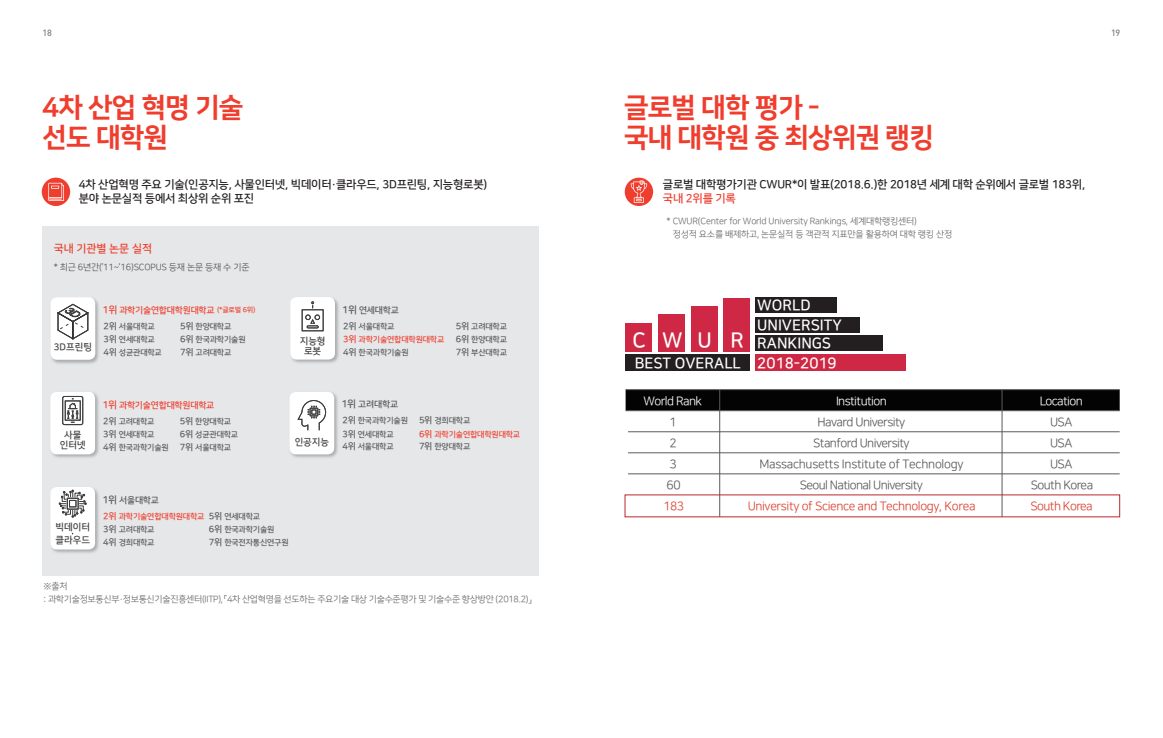
<style>
.page{position:relative;width:1163px;height:738px;background:#fff}
.page>*{position:absolute;margin:0;border:0;box-sizing:border-box;transform-origin:0 0}
.t1{font:27px/30px "Nanum Square EB";letter-spacing:-.03em;color:#ef3e2e}
.t2{font:20.9px "Nanum Square B";color:#fff}
.t3{font:15px "Nanum Square B";color:#fff}
.t4{font:12.1px "Nanum Square R";letter-spacing:-.045em;color:#595a5c}
.t5{font:12.1px "Nanum Square R";letter-spacing:-.03em;color:#dc4232}
.t6{font:12.1px "Nanum Square R";letter-spacing:-.02em;color:#595a5c}
.t7{font:12.1px "Nanum Square R";letter-spacing:-.045em;color:#fff}
.t8{font:11.5px "Nanum Square R";letter-spacing:-.045em;color:#fff}
.t9{font:11.4px/14.2px "Nanum Square B";letter-spacing:-.02em;color:#231f20}
.t10{font:11.4px "Nanum Square B";letter-spacing:-.02em;color:#ef3e2e}
.t11{font:11px "Nanum Square B";color:#ef3e2e}
.t12{font:9.5px/10px "Nanum Square B";color:#3e3e3f;text-align:center}
.t13{font:9px/13px "Nanum Square R";letter-spacing:-.02em;color:#6c6d70}
.t14{font:9px "Nanum Square R";letter-spacing:-.02em;color:#57585a}
.t15{font:500 9px "DIN";color:#808285}
.t16{font:8.9px "Nanum Square B";letter-spacing:-.02em;color:#ef3e2e}
.t17{font:8.9px "Nanum Square B";letter-spacing:-.02em;color:#57585a}
.t18{font:8px/13px "Nanum Square B";letter-spacing:-.02em;color:#57585a}
.t19{font:8px/13px "Nanum Square B";letter-spacing:-.02em;color:#ef3e2e}
.s1{font-size:9.8px}
.s2{font-size:7px}
.s3{font-size:8.9px}
.s4{font-size:8.9px;color:#ef3e2e}
.s5{color:#ef3e2e}
.s6{font-size:8.9px;color:#57585a}
.s7{color:#57585a}
</style>
<div class="page">
<div style="left:42px;top:226px;width:497px;height:349px;background:#e6e7e9"></div>
<div style="left:42px;top:177px;width:28px;height:29px;background:#ef3e2e;border-radius:50%"></div>
<svg style="left:48px;top:183px;width:16px;height:18px"></svg>
<img style="left:291px;top:397px;width:47px;height:61px">
<div style="left:289px;top:391px;width:45px;height:63px;background:#fff;border-radius:6px"></div>
<svg style="left:297px;top:400px;width:29px;height:30px"></svg>
<img style="left:94px;top:398px;width:5px;height:54px">
<div style="left:50px;top:391px;width:45px;height:63px;background:#fff;border-radius:6px"></div>
<div style="left:62px;top:396px;width:21px;height:28px;border:1px solid #3e3e3f;border-radius:2px"></div>
<div style="left:65px;top:400px;width:15px;height:20px;border:1px solid #3e3e3f"></div>
<svg style="left:67px;top:398px;width:11px;height:24px"></svg>
<img style="left:289px;top:298px;width:50px;height:99px">
<div style="left:290px;top:297px;width:45px;height:62px;background:#fff;border-radius:6px"></div>
<div style="left:302px;top:309px;width:21px;height:22px;border:1px solid #3e3e3f"></div>
<svg style="left:311px;top:301px;width:3px;height:7px"></svg>
<svg style="left:305px;top:314px;width:15px;height:14px"></svg>
<img style="left:50px;top:299px;width:49px;height:99px">
<div style="left:51px;top:297px;width:44px;height:62px;background:#fff;border-radius:6px"></div>
<svg style="left:57px;top:303px;width:32px;height:36px"></svg>
<img style="left:42px;top:452px;width:91px;height:124px">
<div style="left:50px;top:486px;width:45px;height:63px;background:#fff;border-radius:6px"></div>
<svg style="left:59px;top:489px;width:27px;height:28px"></svg>
<svg style="left:625px;top:389px;width:494px;height:21px;background:#090909"></svg>
<hr style="left:625px;top:410px;width:94px;height:1px;background:#595a5c">
<hr style="left:719px;top:410px;width:282px;height:1px;background:#595a5c">
<hr style="left:719px;top:410px;width:1px;height:106px;background:#595a5c">
<hr style="left:1001px;top:410px;width:1px;height:106px;background:#595a5c">
<hr style="left:1001px;top:410px;width:118px;height:1px;background:#595a5c">
<hr style="left:628px;top:431px;width:491px;height:1px;background:#595a5c">
<hr style="left:628px;top:452px;width:491px;height:1px;background:#595a5c">
<hr style="left:628px;top:473px;width:491px;height:1px;background:#595a5c">
<div style="left:625px;top:354px;width:125px;height:16px;background:#231f20"></div>
<div style="left:755px;top:354px;width:150px;height:16px;background:#ce2844"></div>
<div style="left:723px;top:297px;width:27px;height:54px;background:#ce2844"></div>
<div style="left:690px;top:306px;width:27px;height:45px;background:#ce2844"></div>
<div style="left:658px;top:314px;width:27px;height:37px;background:#ce2844"></div>
<div style="left:625px;top:322px;width:27px;height:29px;background:#ce2844"></div>
<div style="left:755px;top:316px;width:104px;height:16px;background:#231f20"></div>
<div style="left:755px;top:297px;width:81px;height:15px;background:#231f20"></div>
<div style="left:755px;top:335px;width:127px;height:16px;background:#231f20"></div>
<svg style="left:624px;top:177px;width:29px;height:29px"></svg>
<svg style="left:630px;top:180px;width:17px;height:23px"></svg>
<p class="t15" style="left:43px;top:27px;width:11px">18</p>
<p class="t15" style="left:1110px;top:27px;width:11px">19</p>
<h1 class="t1" style="left:43px;top:92px;width:202px">4차 산업 혁명 기술 선도 대학원</h1>
<h1 class="t1" style="left:624px;top:92px;width:311px">글로벌 대학 평가 -<br>국내 대학원 중 최상위권 랭킹</h1>
<h3 class="t9" style="left:79px;top:177px;width:410px">4차 산업혁명 주요 기술(인공지능, 사물인터넷, 빅데이터·클라우드, 3D프린팅, 지능형로봇) 분야 논문실적 등에서 최상위 순위 포진</h3>
<h3 class="t11" style="left:54px;top:243px;width:100px">국내 기관별 논문 실적</h3>
<p class="t14" style="left:54px;top:262px;width:197px">* 최근 6년간(’11~’16)SCOPUS 등재 논문 등재 수 기준</p>
<p class="t12" style="left:54px;top:342px;width:40px">3D프린팅</p>
<p class="t16" style="left:103px;top:305px;width:154px"><span class="s1">1위</span> 과학기술연합대학원대학교 <span class="s2">(*글로벌 6위)</span></p>
<p class="t18" style="left:103px;top:320px;width:60px"><span class="s3">2위</span> 서울대학교<br><span class="s3">3위</span> 연세대학교<br><span class="s3">4위</span> 성균관대학교</p>
<p class="t18" style="left:180px;top:320px;width:67px"><span class="s3">5위</span> 한양대학교<br><span class="s3">6위</span> 한국과학기술원<br><span class="s3">7위</span> 고려대학교</p>
<p class="t12" style="left:60px;top:429px;width:27px">사물 인터넷</p>
<p class="t16" style="left:102px;top:399px;width:113px"><span class="s1">1위</span> 과학기술연합대학원대학교</p>
<p class="t18" style="left:103px;top:414px;width:67px"><span class="s3">2위</span> 고려대학교<br><span class="s3">3위</span> 연세대학교<br><span class="s3">4위</span> 한국과학기술원</p>
<p class="t18" style="left:180px;top:414px;width:60px"><span class="s3">5위</span> 한양대학교<br><span class="s3">6위</span> 성균관대학교<br><span class="s3">7위</span> 서울대학교</p>
<p class="t12" style="left:300px;top:336px;width:27px">지능형 로봇</p>
<p class="t17" style="left:342px;top:305px;width:58px"><span class="s1">1위</span> 연세대학교</p>
<p class="t18" style="left:343px;top:320px;width:103px"><span class="s3">2위</span> 서울대학교<br><span class="s4">3위</span> <span class="s5">과학기술연합대학원대학교<br></span><span class="s3">4위</span> 한국과학기술원</p>
<p class="t18" style="left:456px;top:320px;width:53px;text-align:justify"><span class="s3">5위</span> 고려대학교 <span class="s3">6위</span> 한양대학교 <span class="s3">7위</span> 부산대학교</p>
<p class="t12" style="left:294px;top:437px;width:36px">인공지능</p>
<p class="t17" style="left:341px;top:399px;width:58px"><span class="s1">1위</span> 고려대학교</p>
<p class="t18" style="left:342px;top:414px;width:67px"><span class="s3">2위</span> 한국과학기술원<br><span class="s3">3위</span> 연세대학교<br><span class="s3">4위</span> 서울대학교</p>
<p class="t19" style="left:419px;top:414px;width:103px"><span class="s6">5위</span> <span class="s7">경희대학교<br></span><span class="s3">6위</span> 과학기술연합대학원대학교<br><span class="s6">7위</span> <span class="s7">한양대학교</span></p>
<p class="t12" style="left:55px;top:519px;width:36px;line-height:13.3px;text-align:left">빅데이터 클라우드</p>
<p class="t17" style="left:102px;top:494px;width:58px"><span class="s1">1위</span> 서울대학교</p>
<p class="t19" style="left:103px;top:509px;width:103px"><span class="s3">2위</span> 과학기술연합대학원대학교<br><span class="s6">3위</span> <span class="s7">고려대학교<br></span><span class="s6">4위</span> <span class="s7">경희대학교</span></p>
<p class="t18" style="left:209px;top:509px;width:81px"><span class="s3">5위</span> 연세대학교<br><span class="s3">6위</span> 한국과학기술원<br><span class="s3">7위</span> 한국전자통신연구원</p>
<p class="t13" style="left:44px;top:580px;width:489px">※출처<br>: 과학기술정보통신부·정보통신기술진흥센터(IITP),「4차 산업혁명을 선도하는 주요기술 대상 기술수준평가 및 기술수준 향상방안 (2018.2)」</p>
<h3 class="t9" style="left:663px;top:177px;width:424px">글로벌 대학평가기관 CWUR*이 발표(2018.6.)한 2018년 세계 대학 순위에서 글로벌 183위,</h3>
<h3 class="t10" style="left:663px;top:192px;width:74px">국내 2위를 기록</h3>
<p class="t13" style="left:672px;top:215px;width:281px;text-indent:-6px">* CWUR(Center for World University Rankings, 세계대학랭킹센터)<br>정성적 요소를 배제하고, 논문실적 등 객관적 지표만을 활용하여 대학 랭킹 산정</p>
<h2 class="t2" style="left:632px;top:329px;width:113px">CWU R</h2>
<h3 class="t3" style="left:634px;top:355px;width:107px">BEST OVERALL</h3>
<h3 class="t3" style="left:757px;top:297px;width:55px">WORLD</h3>
<h3 class="t3" style="left:757px;top:316px;width:86px">UNIVERSITY</h3>
<h3 class="t3" style="left:757px;top:335px;width:75px">RANKINGS</h3>
<h3 class="t8" style="left:757px;top:337px;width:57px">2018-2019</h3>
<h3 class="t3" style="left:757px;top:354px;width:81px">2018-2019</h3>
<h3 class="t7" style="left:643px;top:394px;width:60px">World Rank</h3>
<h3 class="t7" style="left:835px;top:394px;width:52px">Institution</h3>
<h3 class="t7" style="left:1039px;top:394px;width:45px">Location</h3>
<h3 class="t4" style="left:669px;top:415px;width:9px">1</h3>
<h3 class="t4" style="left:817px;top:415px;width:89px">Havard University</h3>
<h3 class="t4" style="left:1049px;top:415px;width:24px">USA</h3>
<h3 class="t4" style="left:669px;top:436px;width:9px">2</h3>
<h3 class="t4" style="left:813px;top:436px;width:98px">Stanford University</h3>
<h3 class="t4" style="left:1049px;top:436px;width:24px">USA</h3>
<h3 class="t4" style="left:669px;top:457px;width:9px">3</h3>
<h3 class="t6" style="left:759px;top:457px;width:206px">Massachusetts Institute of Technology</h3>
<h3 class="t4" style="left:1049px;top:457px;width:24px">USA</h3>
<h3 class="t4" style="left:666px;top:478px;width:15px">60</h3>
<h3 class="t4" style="left:799px;top:478px;width:125px">Seoul National University</h3>
<h3 class="t4" style="left:1030px;top:478px;width:64px">South Korea</h3>
<h3 class="t5" style="left:663px;top:499px;width:22px">183</h3>
<h3 class="t5" style="left:747px;top:499px;width:229px">University of Science and Technology, Korea</h3>
<h3 class="t5" style="left:1030px;top:499px;width:64px">South Korea</h3>
</div>
